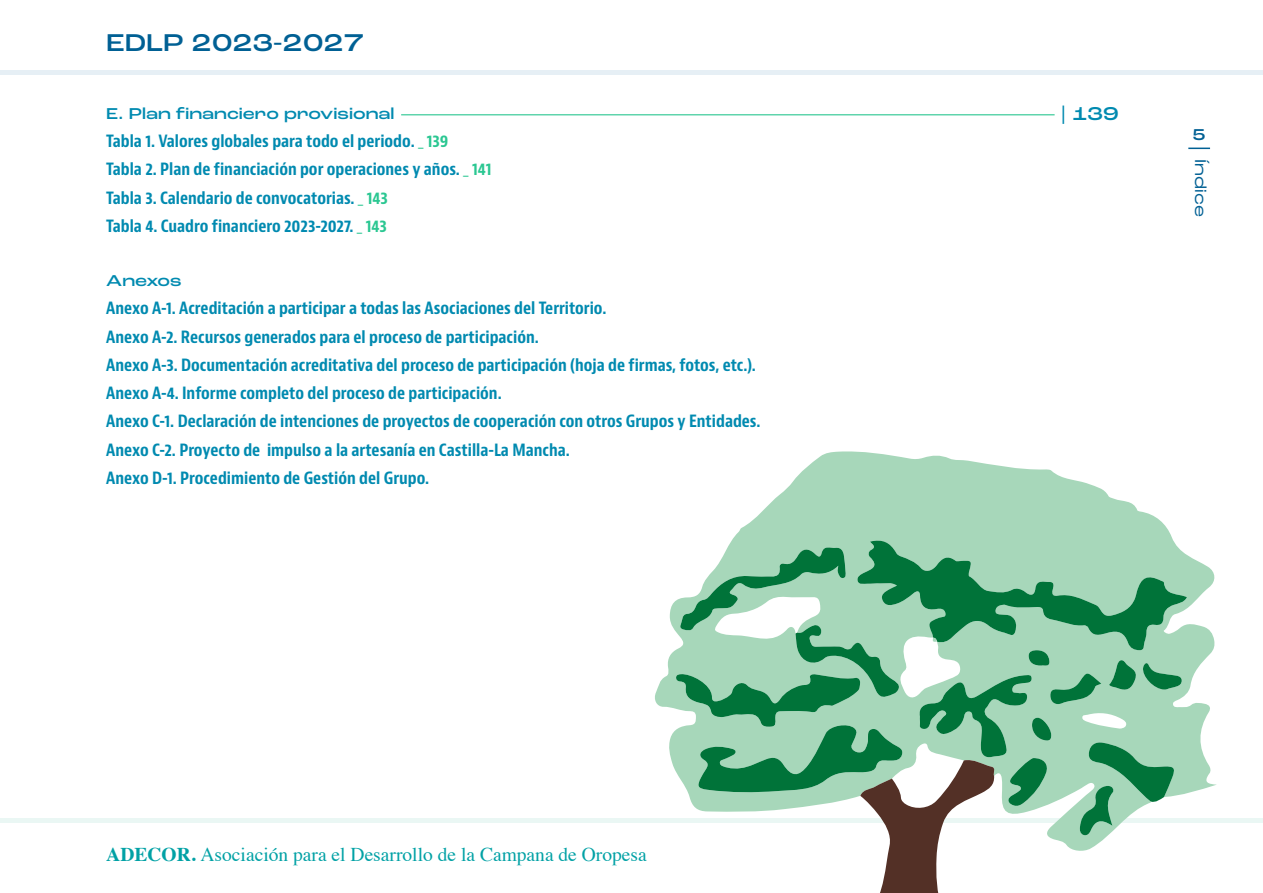
<style>
.page{position:relative;width:1263px;height:893px;background:#fff}
.page>*{position:absolute;margin:0;border:0;box-sizing:border-box;transform-origin:0 0}
.t1{font:500 expanded 25.5px "Roc Grotesk";color:#006094}
.t2{font:19.5px "Times";color:#00a1a5}
.t3{font:500 expanded 19.5px "Roc Grotesk";color:#008ab0}
.Sub_Apartado_Índice{font:700 condensed 16.5px "Bernino Sans";color:#008ab0}
.Apartado_índice__X{font:500 expanded 16.5px "Roc Grotesk";color:#008ab0}
.t4{font:expanded 16.5px "Roc Grotesk";color:#006094}
.t5{font:500 expanded 16.5px "Roc Grotesk";color:#006094}
.s1{font-weight:400;color:#2bc792}
.s2{color:#2bc792}
.s3{font-weight:700}
</style>
<div class="page">
<div style="left:0;top:70px;width:1263px;height:5px;background:#e6eff5"></div>
<div style="left:0;top:818px;width:1263px;height:5px;background:#eaf7f4"></div>
<svg style="left:1188px;top:148px;width:22px;height:1px"></svg>
<hr style="left:401px;top:114px;width:653px;height:1px;background:#2bc792">
<svg style="left:655px;top:451px;width:562px;height:342px;fill:#aad8bc"></svg>
<svg style="left:675px;top:539px;width:512px;height:354px"></svg>
<h1 class="t1" style="left:106px;top:27px;width:259px">EDLP 2023-2027</h1>
<p class="Apartado_índice__X" style="left:106px;top:103px;width:290px">E. Plan financiero provisional</p>
<p class="Sub_Apartado_Índice" style="left:106px;top:131px;width:344px">Tabla 1. Valores globales para todo el periodo. <span class="s1">_</span> <span class="s2">139</span></p>
<p class="Sub_Apartado_Índice" style="left:106px;top:159px;width:387px">Tabla 2. Plan de financiación por operaciones y años. <span class="s1">_</span> <span class="s2">141</span></p>
<p class="Sub_Apartado_Índice" style="left:106px;top:188px;width:283px">Tabla 3. Calendario de convocatorias. <span class="s1">_</span> <span class="s2">143</span></p>
<p class="Sub_Apartado_Índice" style="left:106px;top:216px;width:282px">Tabla 4. Cuadro financiero 2023-2027. <span class="s1">_</span> <span class="s2">143</span></p>
<p class="Apartado_índice__X" style="left:106px;top:270px;width:77px">Anexos</p>
<p class="Sub_Apartado_Índice" style="left:106px;top:298px;width:502px">Anexo A-1. Acreditación a participar a todas las Asociaciones del Territorio.</p>
<p class="Sub_Apartado_Índice" style="left:106px;top:326px;width:434px">Anexo A-2. Recursos generados para el proceso de participación.</p>
<p class="Sub_Apartado_Índice" style="left:106px;top:355px;width:651px">Anexo A-3. Documentación acreditativa del proceso de participación (hoja de firmas, fotos, etc.).</p>
<p class="Sub_Apartado_Índice" style="left:106px;top:383px;width:397px">Anexo A-4. Informe completo del proceso de participación.</p>
<p class="Sub_Apartado_Índice" style="left:106px;top:411px;width:656px">Anexo C-1. Declaración de intenciones de proyectos de cooperación con otros Grupos y Entidades.</p>
<p class="Sub_Apartado_Índice" style="left:106px;top:440px;width:465px">Anexo C-2. Proyecto de impulso a la artesanía en Castilla-La Mancha.</p>
<p class="Sub_Apartado_Índice" style="left:106px;top:468px;width:324px">Anexo D-1. Procedimiento de Gestión del Grupo.</p>
<p class="t2" style="left:106px;top:836px;width:542px"><span class="s3">ADECOR.</span> Asociación para el Desarrollo de la Campana de Oropesa</p>
<p class="t3" style="left:1061px;top:102px;width:60px">| 139</p>
<p class="t5" style="left:1192px;top:125px;width:15px">5</p>
<p class="t4" style="left:1211px;top:159px;width:59px;rotate:90deg">Índice</p>
</div>
